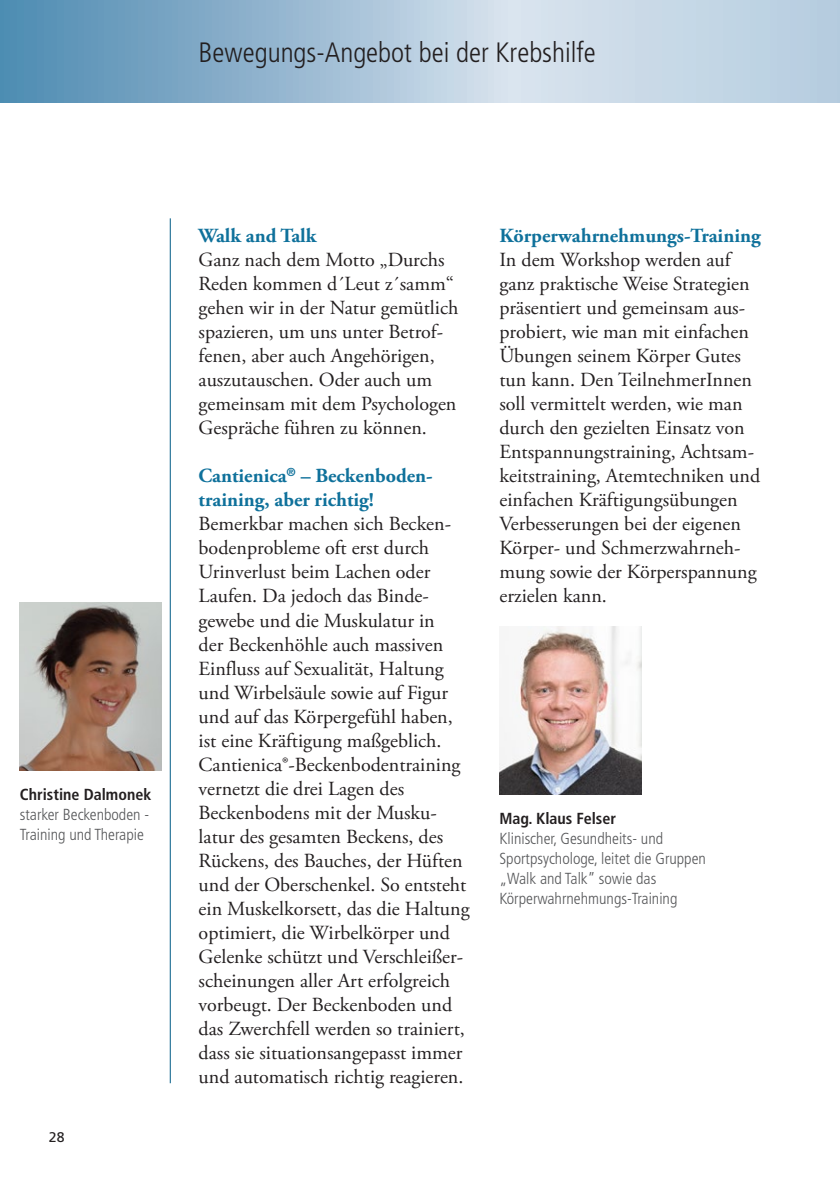
<style>
.page{position:relative;width:840px;height:1191px;background:#fff}
.page>*{position:absolute;margin:0;border:0;box-sizing:border-box;transform-origin:0 0}
.t1{font:300 condensed 28px "Frutiger LT Std";color:#231f20}
.t2{font:20px/24px "Adobe Garamond Pro";color:#231f20}
.t3{font:700 20px/24px "Adobe Garamond Pro";color:#0f719b}
.t4{font:300 condensed 16px/20px "Frutiger LT Std";color:#57585a}
.t5{font:700 condensed 16px "Frutiger LT Std";color:#231f20}
.t6{font:14px "Frutiger LT Std";color:#231f20}
</style>
<div class="page">
<hr style="left:170px;top:218px;width:1px;height:865px;background:#005b86">
<svg style="left:0;top:0;width:839px;height:102px;background:#a5c2d7"></svg>
<img style="left:20px;top:602px;width:142px;height:168px">
<img style="left:499px;top:626px;width:142px;height:168px">
<h1 class="t1" style="left:198px;top:36px;width:398px">Bewegungs-Angebot bei der Krebshilfe</h1>
<p class="t3" style="left:198px;top:224px;width:119px">Walk and Talk</p>
<p class="t2" style="left:198px;top:249px;width:261px">Ganz nach dem Motto „Durchs<br>Reden kommen d´Leut z´samm“ gehen wir in der Natur gemütlich spazieren, um uns unter Betrof&shy;fenen, aber auch Angehörigen, auszutauschen. Oder auch um gemeinsam mit dem Psychologen<br>Gespräche führen zu können.</p>
<p class="t3" style="left:198px;top:464px;width:235px">Cantienica<sup>®</sup> – Beckenboden&shy;training, aber richtig!</p>
<p class="t2" style="left:198px;top:513px;width:272px">Bemerkbar machen sich Becken&shy;bodenprobleme oft erst durch<br>Urinverlust beim Lachen oder<br>Laufen. Da jedoch das Binde&shy;gewebe und die Muskulatur in<br>der Beckenhöhle auch massiven<br>Einfluss auf Sexualität, Haltung und Wirbelsäule sowie auf Figur und auf das Körpergefühl haben, ist eine Kräftigung maßgeblich.<br>Cantienica®-Beckenbodentraining vernetzt die drei Lagen des<br>Beckenbodens mit der Musku&shy;latur des gesamten Beckens, des<br>Rückens, des Bauches, der Hüften und der Oberschenkel. So entsteht ein Muskelkorsett, das die Haltung optimiert, die Wirbelkörper und<br>Gelenke schützt und Verschleißer&shy;scheinungen aller Art erfolgreich vorbeugt. Der Beckenboden und das Zwerchfell werden so trainiert, dass sie situationsangepasst immer und automatisch richtig reagieren.</p>
<p class="t3" style="left:499px;top:224px;width:262px">Körperwahrnehmungs-Training</p>
<p class="t2" style="left:499px;top:249px;width:262px">In dem Workshop werden auf ganz praktische Weise Strategien präsentiert und gemeinsam aus&shy;probiert, wie man mit einfachen<br>Übungen seinem Körper Gutes tun kann. Den TeilnehmerInnen soll vermittelt werden, wie man durch den gezielten Einsatz von<br>Entspannungstraining, Achtsam&shy;keitstraining, Atemtechniken und einfachen Kräftigungsübungen<br>Verbesserungen bei der eigenen<br>Körper- und Schmerzwahrneh&shy;mung sowie der Körperspannung erzielen kann.</p>
<p class="t5" style="left:20px;top:784px;width:133px">Christine Dalmonek</p>
<p class="t4" style="left:20px;top:804px;width:131px">starker Beckenboden -<br>Training und Therapie</p>
<p class="t5" style="left:499px;top:808px;width:118px">Mag. Klaus Felser</p>
<p class="t4" style="left:499px;top:828px;width:208px">Klinischer, Gesundheits- und<br>Sportpsychologe, leitet die Gruppen „Walk and Talk” sowie das<br>Körperwahrnehmungs-Training</p>
<p class="t6" style="left:49px;top:1129px;width:17px">28</p>
</div>
